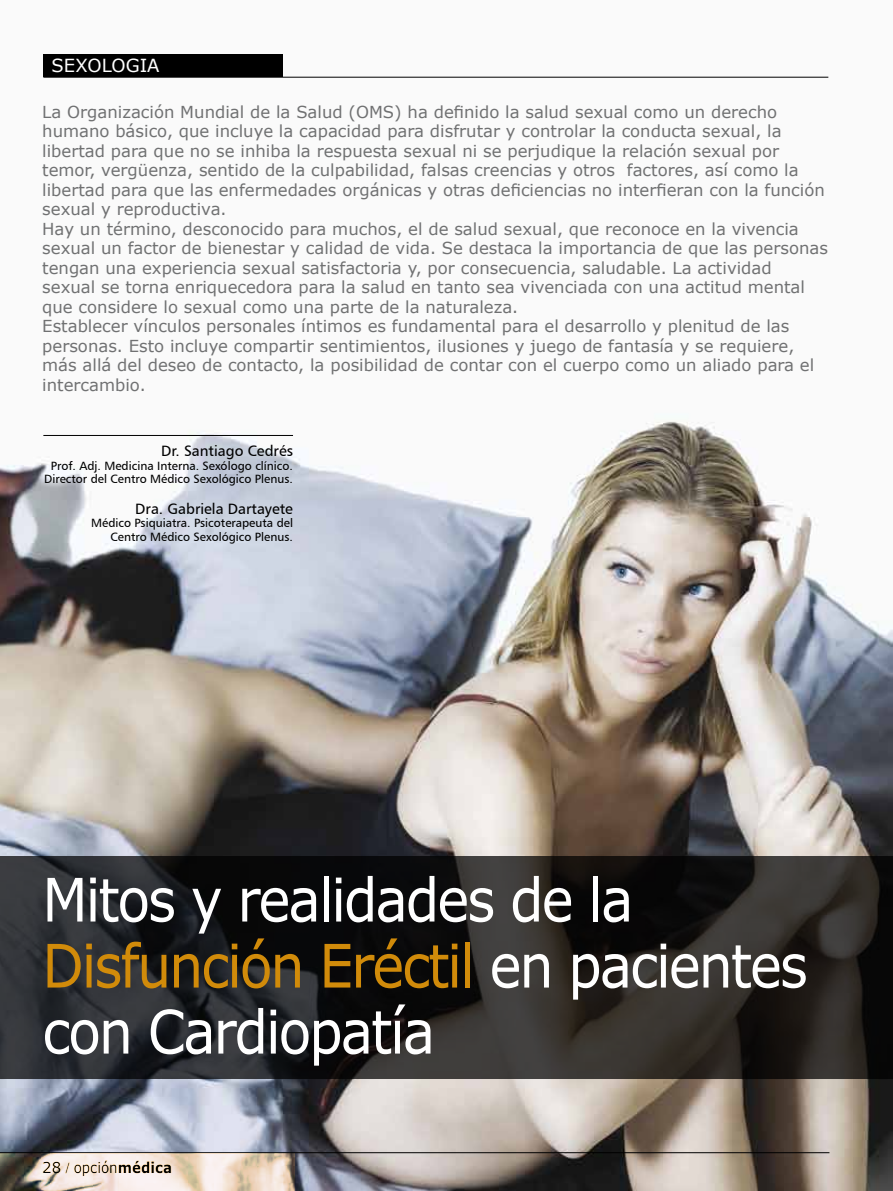
<style>
.page{position:relative;width:893px;height:1191px;background:#fff}
.page>*{position:absolute;margin:0;border:0;box-sizing:border-box;transform-origin:0 0}
.t1{font:60px/66px "Verdana";letter-spacing:-.04em;color:#fff;scale:.9 1}
.t2{font:18px "Verdana";color:#fff}
.t3{font:16.5px/19.5px "Verdana";color:#707172}
.t4{font:15px "Humanist 777 BT Roman B";color:#000}
.t5{font:15px "Verdana";color:#000}
.t6{font:12px/13.2px "Humanist 777 BT Roman B";color:#000;text-align:center}
.s1{color:#d18b0a}
.s2{font-family:"Adobe Garamond Pro"}
.s3{font-weight:700}
</style>
<div class="page">
<img style="left:0;top:54px;width:893px;height:1137px">
<div style="left:43px;top:54px;width:239px;height:23px;background:#000"></div>
<hr style="left:43px;top:77px;width:785px;height:1px;background:#000">
<svg style="left:0;top:1152px;width:295px;height:39px"></svg>
<hr style="left:43px;top:435px;width:250px;height:1px;background:#000">
<svg style="left:0;top:856px;width:893px;height:223px;background:#222121"></svg>
<p class="t2" style="left:52px;top:54px;width:109px">SEXOLOGIA</p>
<p class="t3" style="left:42px;top:101px;width:787px">La Organización Mundial de la Salud (OMS) ha definido la salud sexual como un derecho humano básico, que incluye la capacidad para disfrutar y controlar la conducta sexual, la libertad para que no se inhiba la respuesta sexual ni se perjudique la relación sexual por temor, vergüenza, sentido de la culpabilidad, falsas creencias y otros factores, así como la libertad para que las enfermedades orgánicas y otras deficiencias no interfieran con la función sexual y reproductiva.<br>Hay un término, desconocido para muchos, el de salud sexual, que reconoce en la vivencia sexual un factor de bienestar y calidad de vida. Se destaca la importancia de que las personas tengan una experiencia sexual satisfactoria y, por consecuencia, saludable. La actividad sexual se torna enriquecedora para la salud en tanto sea vivenciada con una actitud mental que considere lo sexual como una parte de la naturaleza.<br>Establecer vínculos personales íntimos es fundamental para el desarrollo y plenitud de las personas. Esto incluye compartir sentimientos, ilusiones y juego de fantasía y se requiere, más allá del deseo de contacto, la posibilidad de contar con el cuerpo como un aliado para el intercambio.</p>
<p class="t4" style="left:161px;top:442px;width:133px">Dr. Santiago Cedrés</p>
<p class="t6" style="left:44px;top:458px;width:250px">Prof. Adj. Medicina Interna. Sexólogo clínico.<br>Director del Centro Médico Sexológico Plenus.</p>
<p class="t4" style="left:135px;top:500px;width:159px">Dra. Gabriela Dartayete</p>
<p class="t6" style="left:91px;top:516px;width:203px;text-align:right">Médico Psiquiatra. Psicoterapeuta del<br>Centro Médico Sexológico Plenus.</p>
<h1 class="t1" style="left:42px;top:864px;width:852px">Mitos y realidades de la<br><span class="s1">Disfunción Eréctil</span> en pacientes con Cardiopatía</h1>
<p class="t5" style="left:42px;top:1157px;width:131px">28 <span class="s2">/</span> opción<span class="s3">médica</span></p>
</div>
